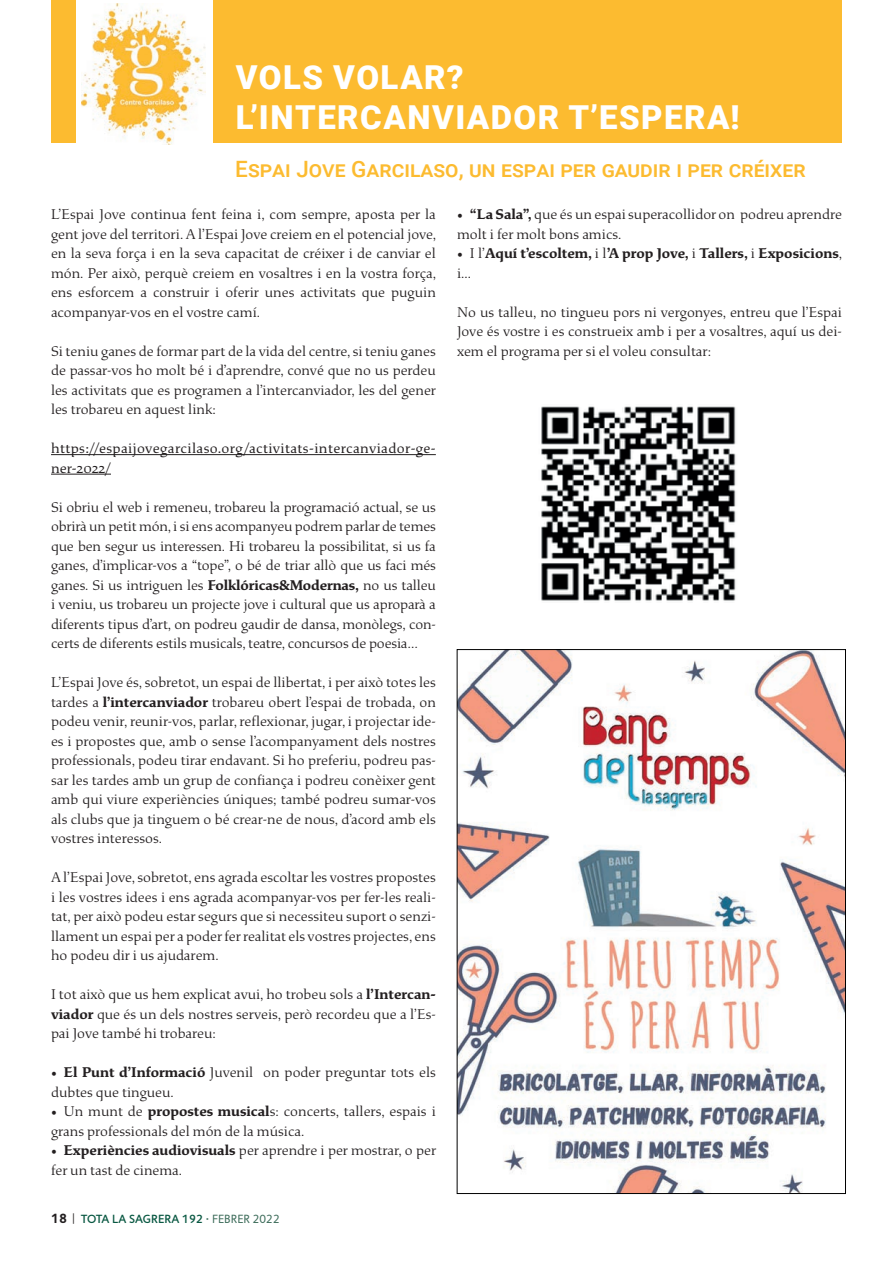
<style>
.page{position:relative;width:893px;height:1263px;background:#fff}
.page>*{position:absolute;margin:0;border:0;box-sizing:border-box;transform-origin:0 0}
.t1{font:900 33px/39.6px "Roboto";letter-spacing:.045em;color:#fff}
.t2{font:500 22.5px "Roboto";color:#fcbb30}
.t3{font:300 15px/19.5px "Study";color:#231f20;text-align:justify}
.t4{font:15px/19.5px "Study";letter-spacing:.025em;color:#231f20}
.t5{font:700 15px/19.5px "Study";color:#231f20}
.t6{font:500 12px "Jigsaw";letter-spacing:.01em;color:#095842}
.s1{font-weight:700}
.s2{font-family:"Minion Pro";font-weight:400}
.s3{font-weight:700;font-size:13.5px;color:#231f20}
.s4{font-weight:300;font-size:12.75px;color:#231f20}
.s5{font-weight:700;color:#3e6d5b}
.s6{font-weight:400;color:#3e6d5b}
.s7{font-weight:300}
</style>
<div class="page">
<img style="left:459px;top:651px;width:385px;height:541px">
<div style="left:51px;top:0;width:791px;height:143px;background:#fcbb30"></div>
<div style="left:77px;top:0;width:136px;height:144px;background:#fff"></div>
<img style="left:82px;top:3px;width:123px;height:141px">
<hr style="left:51px;top:454px;width:385px;height:1px;background:#231f20">
<hr style="left:51px;top:474px;width:60px;height:1px;background:#231f20">
<img style="left:541px;top:406px;width:195px;height:195px">
<h1 class="t1" style="left:236px;top:57px;width:505px">VOLS VOLAR?<br>L’INTERCANVIADOR T’ESPERA!</h1>
<h2 class="t2" style="left:235px;top:153px;width:572px">Espai Jove Garcilaso, un espai per gaudir i per créixer</h2>
<p class="t3" style="left:51px;top:205px;width:387px">L’Espai Jove continua fent feina i, com sempre, aposta per la gent jove del territori. A l’Espai Jove creiem en el potencial jove, en la seva força i en la seva capacitat de créixer i de canviar el món. Per això, perquè creiem en vosaltres i en la vostra força, ens esforcem a construir i oferir unes activitats que puguin acompanyar-vos en el vostre camí.</p>
<p class="t3" style="left:51px;top:341px;width:387px">Si teniu ganes de formar part de la vida del centre, si teniu ganes de passar-vos ho molt bé i d’aprendre, convé que no us perdeu les activitats que es programen a l’intercanviador, les del gener les trobareu en aquest link:</p>
<p class="t4" style="left:51px;top:439px;width:386px">https://espaijovegarcilaso.org/activitats-intercanviador-ge&shy;ner-2022/</p>
<p class="t3" style="left:51px;top:497px;width:386px">Si obriu el web i remeneu, trobareu la programació actual, se us obrirà un petit món, i si ens acompanyeu podrem parlar de temes que ben segur us interessen. Hi trobareu la possibilitat, si us fa ganes, d’implicar-vos a “tope”, o bé de triar allò que us faci més ganes. Si us intriguen les <span class="s1">Folklóricas&amp;Modernas,</span> no us talleu i veniu, us trobareu un projecte jove i cultural que us aproparà a diferents tipus d’art, on podreu gaudir de dansa, monòlegs, con&shy;certs de diferents estils musicals, teatre, concursos de poesia…</p>
<p class="t3" style="left:51px;top:673px;width:386px">L’Espai Jove és, sobretot, un espai de llibertat, i per això totes les tardes a <span class="s1">l’intercanviador</span> trobareu obert l’espai de trobada, on podeu venir, reunir-vos, parlar, reflexionar, jugar, i projectar ide&shy;es i propostes que, amb o sense l’acompanyament dels nostres professionals, podeu tirar endavant. Si ho preferiu, podreu pas&shy;sar les tardes amb un grup de confiança i podreu conèixer gent amb qui viure experiències úniques; també podreu sumar-vos als clubs que ja tinguem o bé crear-ne de nous, d’acord amb els vostres interessos.</p>
<p class="t3" style="left:51px;top:868px;width:386px">A l’Espai Jove, sobretot, ens agrada escoltar les vostres propostes i les vostres idees i ens agrada acompanyar-vos per fer-les reali&shy;tat, per això podeu estar segurs que si necessiteu suport o senzi&shy;llament un espai per a poder fer realitat els vostres projectes, ens ho podeu dir i us ajudarem.</p>
<p class="t3" style="left:51px;top:985px;width:386px">I tot això que us hem explicat avui, ho trobeu sols a <span class="s1">l’Intercan&shy;viador</span> que és un dels nostres serveis, però recordeu que a l’Es&shy;pai Jove també hi trobareu:</p>
<p class="t3" style="left:51px;top:1063px;width:386px"><span class="s2">•</span> <span class="s1">El Punt d’Informació</span> Juvenil on poder preguntar tots els dubtes que tingueu.</p>
<p class="t3" style="left:51px;top:1102px;width:386px"><span class="s2">•</span> Un munt de <span class="s1">propostes musical</span>s: concerts, tallers, espais i grans professionals del món de la música.</p>
<p class="t3" style="left:51px;top:1141px;width:387px"><span class="s2">•</span> <span class="s1">Experiències audiovisuals</span> per aprendre i per mostrar, o per fer un tast de cinema.</p>
<p class="t6" style="left:51px;top:1212px;width:230px"><span class="s3">18</span> <span class="s4">|</span> TOTA LA SAGRERA 192 <span class="s5">·</span> <span class="s6">FEBRER 2022</span></p>
<p class="t3" style="left:457px;top:205px;width:386px"><span class="s2">•</span> <span class="s1">“La Sala”,</span> que és un espai superacollidor on podreu aprendre molt i fer molt bons amics.</p>
<p class="t5" style="left:457px;top:244px;width:387px"><span class="s2">•</span> <span class="s7">I l’</span>Aquí t’escoltem, <span class="s7">i l</span>’A prop Jove, <span class="s7">i</span> Tallers, <span class="s7">i</span> Exposicions<span class="s7">, i...</span></p>
<p class="t3" style="left:457px;top:302px;width:386px">No us talleu, no tingueu pors ni vergonyes, entreu que l’Espai Jove és vostre i es construeix amb i per a vosaltres, aquí us dei&shy;xem el programa per si el voleu consultar:</p>
</div>
